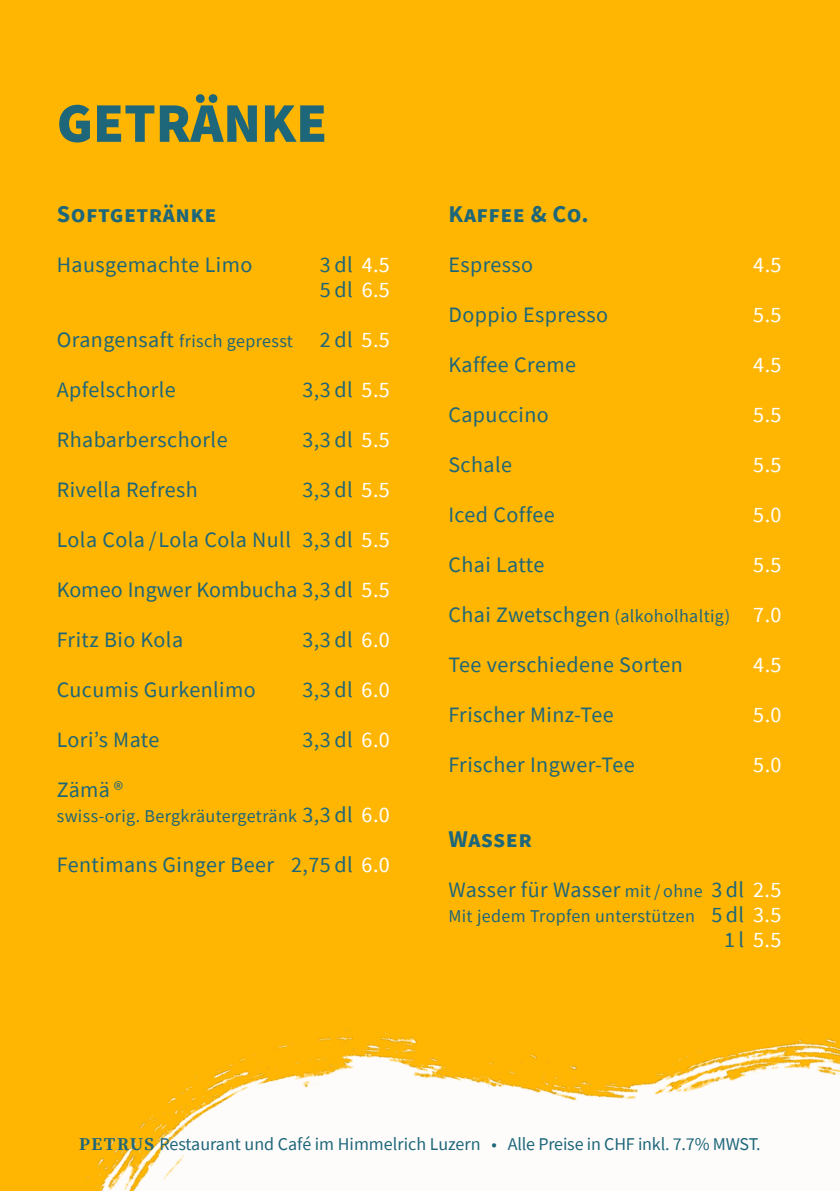
<style>
.page{position:relative;width:840px;height:1191px;background:#fff}
.page>*{position:absolute;margin:0;border:0;box-sizing:border-box;transform-origin:0 0}
.t1{font:900 56px "Source Sans Pro";color:#1e6679}
.t2{font:700 24px "Source Sans Pro";letter-spacing:.02em;color:#1e6679}
.t3{font:22px/25px "Source Sans Pro";letter-spacing:.02em;color:#1e6679}
.t4{font:22px "Source Sans Pro";color:#fff}
.t5{font:18px "Source Sans Pro";letter-spacing:.005em;color:#1e6679}
.s1{color:#fff}
.s2{font-size:18px}
.s3{font-size:22px}
.s4{font-size:22px;color:#fff}
.s5{color:#1e6679}
.s6{font-family:"Source Serif Pro";font-weight:700}
</style>
<div class="page">
<div style="left:0;top:0;width:839px;height:1191px;background:#ffb602"></div>
<img style="left:86px;top:1029px;width:753px;height:162px">
<h1 class="t1" style="left:57px;top:84px;width:272px">GETRÄNKE</h1>
<p class="t2" style="left:57px;top:198px;width:161px">Softgetränke</p>
<p class="t3" style="left:57px;top:252px;width:197px">Hausgemachte Limo</p>
<p class="t3" style="left:319px;top:252px;width:72px">3 dl <span class="s1">4.5<br></span>5 dl <span class="s1">6.5</span></p>
<p class="t3" style="left:57px;top:327px;width:334px">Orangensaft <span class="s2">frisch gepresst</span> 2 dl <span class="s1">5.5</span></p>
<p class="t3" style="left:57px;top:377px;width:121px">Apfelschorle</p>
<p class="t3" style="left:302px;top:377px;width:89px">3,3 dl <span class="s1">5.5</span></p>
<p class="t3" style="left:57px;top:427px;width:172px">Rhabarberschorle</p>
<p class="t3" style="left:302px;top:427px;width:89px">3,3 dl <span class="s1">5.5</span></p>
<p class="t3" style="left:57px;top:477px;width:143px">Rivella Refresh</p>
<p class="t3" style="left:302px;top:477px;width:89px">3,3 dl <span class="s1">5.5</span></p>
<p class="t3" style="left:57px;top:527px;width:334px">Lola Cola / Lola Cola Null 3,3 dl <span class="s1">5.5</span></p>
<p class="t3" style="left:57px;top:577px;width:334px">Komeo Ingwer Kombucha 3,3 dl <span class="s1">5.5</span></p>
<p class="t3" style="left:57px;top:627px;width:128px">Fritz Bio Kola</p>
<p class="t3" style="left:302px;top:627px;width:89px">3,3 dl <span class="s1">6.0</span></p>
<p class="t3" style="left:57px;top:677px;width:200px">Cucumis Gurkenlimo</p>
<p class="t3" style="left:302px;top:677px;width:89px">3,3 dl <span class="s1">6.0</span></p>
<p class="t3" style="left:57px;top:727px;width:104px">Lori’s Mate</p>
<p class="t3" style="left:302px;top:727px;width:89px">3,3 dl <span class="s1">6.0</span></p>
<p class="t3" style="left:57px;top:777px;width:68px">Zämä ®</p>
<p class="t5" style="left:57px;top:805px;width:334px">swiss-orig. Bergkräutergetränk <span class="s3">3,3 dl</span> <span class="s4">6.0</span></p>
<p class="t3" style="left:57px;top:852px;width:334px">Fentimans Ginger Beer 2,75 dl <span class="s1">6.0</span></p>
<p class="t2" style="left:448px;top:198px;width:142px">Kaffee &amp; Co.</p>
<p class="t3" style="left:448px;top:252px;width:86px">Espresso</p>
<p class="t4" style="left:752px;top:251px;width:30px">4.5</p>
<p class="t3" style="left:448px;top:302px;width:161px">Doppio Espresso</p>
<p class="t4" style="left:752px;top:301px;width:30px">5.5</p>
<p class="t3" style="left:448px;top:352px;width:129px">Kaffee Creme</p>
<p class="t4" style="left:752px;top:351px;width:30px">4.5</p>
<p class="t3" style="left:448px;top:402px;width:102px">Capuccino</p>
<p class="t4" style="left:752px;top:401px;width:30px">5.5</p>
<p class="t3" style="left:448px;top:452px;width:65px">Schale</p>
<p class="t4" style="left:752px;top:451px;width:30px">5.5</p>
<p class="t3" style="left:448px;top:502px;width:108px">Iced Coffee</p>
<p class="t4" style="left:752px;top:501px;width:30px">5.0</p>
<p class="t3" style="left:448px;top:552px;width:97px">Chai Latte</p>
<p class="t4" style="left:752px;top:551px;width:30px">5.5</p>
<p class="t5" style="left:448px;top:605px;width:334px"><span class="s3">Chai Zwetschgen</span> (alkoholhaltig) <span class="s4">7.0</span></p>
<p class="t3" style="left:448px;top:652px;width:236px">Tee verschiedene Sorten</p>
<p class="t4" style="left:752px;top:651px;width:30px">4.5</p>
<p class="t3" style="left:448px;top:702px;width:167px">Frischer Minz-Tee</p>
<p class="t4" style="left:752px;top:701px;width:30px">5.0</p>
<p class="t3" style="left:448px;top:752px;width:188px">Frischer Ingwer-Tee</p>
<p class="t4" style="left:752px;top:751px;width:30px">5.0</p>
<p class="t2" style="left:448px;top:823px;width:85px">Wasser</p>
<p class="t3" style="left:448px;top:877px;width:334px">Wasser für Wasser <span class="s2">mit/ ohne</span> 3 dl <span class="s1">2.5</span></p>
<p class="t5" style="left:448px;top:905px;width:334px">Mit jedem Tropfen unterstützen <span class="s3">5 dl</span> <span class="s4">3.5</span></p>
<p class="t4" style="left:723px;top:926px;width:59px"><span class="s5">1l</span> 5.5</p>
<p class="t5" style="left:79px;top:1132px;width:682px"><span class="s6">PETRUS</span> Restaurant und Café im Himmelrich Luzern • Alle Preise in CHF inkl. 7.7% MWST.</p>
</div>
